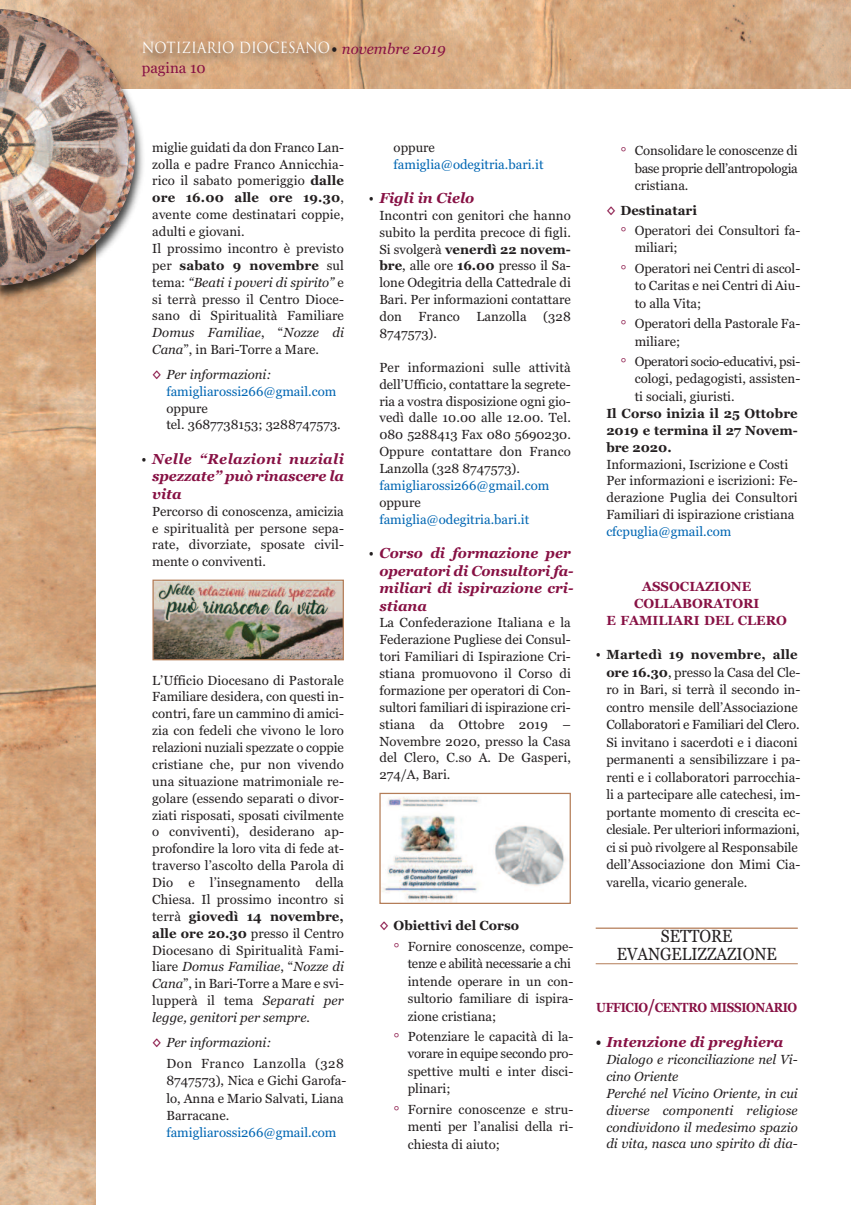
<style>
.page{position:relative;width:851px;height:1205px;background:#fff}
.page>*{position:absolute;margin:0;border:0;box-sizing:border-box;transform-origin:0 0}
.t1{font:17.5px/17.5px "Georgia";color:#231f20;text-align:center;scale:.9 1}
.t2{font:15px "Trajan";color:#fff;scale:.9 1}
.t3{font:15px "Georgia";color:#871144}
.t4{font:italic 700 14.38px/17.5px "Georgia";color:#871144;text-align:justify}
.t5{font:13.12px/16.9px "Georgia";color:#231f20}
.t6{font:13.12px/16.9px "Georgia";color:#0166b3}
.t7{font:italic 13.12px/16.9px "Georgia";letter-spacing:.005em;color:#231f20}
.t8{font:700 13.12px/16.9px "Georgia";color:#231f20;text-align:justify}
.t9{font:700 13.12px/16.9px "Georgia";color:#871144;text-align:center}
.t10{font:13.12px/21px "Georgia";letter-spacing:.04em;color:#231f20}
.t11{font:700 13.12px "Georgia";letter-spacing:-.035em;color:#871144;scale:.9 1}
.s1{font-family:"Georgia";font-weight:700;color:#231f20}
.s2{font-family:"Georgia";font-style:italic;color:#871144}
.s3{font-weight:700}
.s4{font-style:italic}
.s5{font-weight:700;color:#871144}
.s6{font-style:italic;color:#231f20}
.s7{font-weight:400;font-style:normal;color:#231f20}
.s8{font-size:17.5px;color:#871144}
.s9{font-size:14.38px}
.s10{font-size:17.5px}
.s11{font-style:normal;color:#231f20}
</style>
<div class="page">
<img style="left:0;top:0;width:850px;height:89px">
<img style="left:151px;top:35px;width:662px;height:54px">
<img style="left:0;top:306px;width:96px;height:899px">
<img style="left:0;top:2px;width:151px;height:304px">
<img style="left:0;top:9px;width:135px;height:276px">
<hr style="left:595px;top:927px;width:202px;height:2px;background:#b47d58">
<hr style="left:595px;top:963px;width:202px;height:1px;background:#b47d58">
<img style="left:154px;top:581px;width:188px;height:77px">
<div style="left:152px;top:579px;width:192px;height:81px;border:1px solid #b47d58"></div>
<img style="left:381px;top:797px;width:185px;height:105px">
<div style="left:379px;top:793px;width:191px;height:111px;border:1px solid #b47d58"></div>
<p class="t2" style="left:142px;top:39px;width:339px">NOTIZIARIO DIOCESANO<span class="s1">•</span> <span class="s2">novembre 2019</span></p>
<p class="t3" style="left:142px;top:59px;width:65px">pagina 10</p>
<p class="t5" style="left:152px;top:139px;width:193px">miglie guidati da don Franco Lan&shy;zolla e padre Franco Annicchia&shy;rico il sabato pomeriggio <span class="s3">dalle ore 16.00 alle ore 19.30</span>, avente come destinatari coppie, adulti e giovani.<br>Il prossimo incontro è previsto per <span class="s3">sabato 9 novembre</span> sul tema: <span class="s4">“Beati i poveri di spirito”</span> e si terrà presso il Centro Dioce&shy;sano di Spiritualità Familiare<br><span class="s4">Domus Familiae</span>, “<span class="s4">Nozze di<br>Cana</span>”, in Bari-Torre a Mare.</p>
<p class="t6" style="left:166px;top:366px;width:171px;text-indent:-14px"><span class="s5">◊</span> <span class="s6">Per informazioni: </span>famigliarossi266@gmail.com</p>
<p class="t5" style="left:166px;top:400px;width:176px">oppure<br>tel. 3687738153; 3288747573.</p>
<p class="t4" style="left:152px;top:450px;width:193px;text-indent:-11px"><span class="s7">•</span> Nelle “Relazioni nuziali spezzate” può rinascere la vita</p>
<p class="t5" style="left:152px;top:503px;width:193px;text-align:justify">Percorso di conoscenza, amicizia e spiritualità per persone sepa&shy;rate, divorziate, sposate civil&shy;mente o conviventi.</p>
<p class="t5" style="left:152px;top:671px;width:193px;text-align:justify">L’Ufficio Diocesano di Pastorale Familiare desidera, con questi in&shy;contri, fare un cammino di amici&shy;zia con fedeli che vivono le loro relazioni nuziali spezzate o coppie cristiane che, pur non vivendo una situazione matrimoniale re&shy;golare (essendo separati o divor&shy;ziati risposati, sposati civilmente o conviventi), desiderano ap&shy;profondire la loro vita di fede at&shy;traverso l’ascolto della Parola di Dio e l’insegnamento della Chiesa. Il prossimo incontro si terrà <span class="s3">giovedì 14 novembre, alle ore 20.30</span> presso il Centro Diocesano di Spiritualità Fami&shy;liare <span class="s4">Domus Familiae</span>, “<span class="s4">Nozze di Cana</span>”, in Bari-Torre a Mare e svi&shy;lupperà il tema <span class="s4">Separati per legge, genitori per sempre.</span></p>
<p class="t10" style="left:166px;top:1031px;width:179px;text-indent:-14px"><span class="s5">◊</span> <span class="s4">Per informazioni:<br></span>Don Franco Lanzolla (328</p>
<p class="t5" style="left:166px;top:1072px;width:181px;line-height:17.5px">8747573), Nica e Gichi Garofa&shy;lo, Anna e Mario Salvati, Liana<br>Barracane.</p>
<p class="t6" style="left:166px;top:1124px;width:171px">famigliarossi266@gmail.com</p>
<p class="t5" style="left:393px;top:139px;width:43px">oppure</p>
<p class="t6" style="left:393px;top:156px;width:151px">famiglia@odegitria.bari.it</p>
<p class="t4" style="left:369px;top:189px;width:107px"><span class="s7">•</span> Figli in Cielo</p>
<p class="t5" style="left:379px;top:207px;width:193px;text-align:justify">Incontri con genitori che hanno subito la perdita precoce di figli.<br>Si svolgerà <span class="s3">venerdì 22 novem&shy;bre</span>, alle ore <span class="s3">16.00</span> presso il Sa&shy;lone Odegitria della Cattedrale di Bari. Per informazioni contattare don</p>
<p class="t5" style="left:418px;top:308px;width:43px">Franco</p>
<p class="t5" style="left:476px;top:308px;width:52px">Lanzolla</p>
<p class="t5" style="left:543px;top:308px;width:29px">(328</p>
<p class="t5" style="left:379px;top:325px;width:59px">8747573).</p>
<p class="t5" style="left:379px;top:359px;width:193px;text-align:justify">Per informazioni sulle attività dell’Ufficio, contattare la segrete&shy;ria a vostra disposizione ogni gio&shy;vedì dalle 10.00 alle 12.00. Tel.<br>080 5288413 Fax 080 5690230.<br>Oppure contattare don Franco Lanzolla (328 8747573).</p>
<p class="t6" style="left:379px;top:477px;width:171px">famigliarossi266@gmail.com</p>
<p class="t5" style="left:379px;top:494px;width:43px">oppure</p>
<p class="t6" style="left:379px;top:511px;width:151px">famiglia@odegitria.bari.it</p>
<p class="t4" style="left:379px;top:544px;width:196px;text-align:left;text-indent:-11px"><span class="s7">•</span> Corso di formazione per operatori di Consultori fa&shy;miliari di ispirazione cri&shy;stiana</p>
<p class="t5" style="left:379px;top:614px;width:193px;text-align:justify">La Confederazione Italiana e la Federazione Pugliese dei Consul&shy;tori Familiari di Ispirazione Cri&shy;stiana promuovono il Corso di formazione per operatori di Con&shy;sultori familiari di ispirazione cri&shy;stiana da Ottobre 2019 – Novembre 2020, presso la Casa del Clero, C.so A. De Gasperi, 274/A, Bari.</p>
<p class="t5" style="left:393px;top:915px;width:181px;line-height:20.4px;text-indent:-14px"><span class="s5">◊</span> <span class="s3">Obiettivi del Corso<br></span><span class="s8">◦</span> Fornire conoscenze, compe-</p>
<p class="t5" style="left:407px;top:955px;width:167px;line-height:17.5px">tenze e abilità necessarie a chi intende operare in un con&shy;sultorio familiare di ispira&shy;zione cristiana;</p>
<p class="t5" style="left:407px;top:1027px;width:167px;line-height:17.5px;text-align:justify;text-indent:-14px"><span class="s8">◦</span> Potenziare le capacità di la&shy;vorare in equipe secondo pro&shy;spettive multi e inter disci&shy;plinari;</p>
<p class="t5" style="left:407px;top:1100px;width:167px;line-height:17.5px;text-align:justify;text-indent:-14px"><span class="s8">◦</span> Fornire conoscenze e stru&shy;menti per l’analisi della ri&shy;chiesta di aiuto;</p>
<p class="t5" style="left:634px;top:142px;width:164px;line-height:17.5px;text-align:justify;text-indent:-14px"><span class="s8">◦</span> Consolidare le conoscenze di base proprie dell’antropologia cristiana.</p>
<p class="t5" style="left:620px;top:200px;width:181px;line-height:20.4px;text-indent:-14px"><span class="s5">◊</span> <span class="s3">Destinatari<br></span><span class="s8">◦</span> Operatori dei Consultori fa-</p>
<p class="t5" style="left:620px;top:238px;width:181px;line-height:20.4px;text-indent:14px">miliari;<br><span class="s8">◦</span> Operatori nei Centri di ascol-</p>
<p class="t5" style="left:634px;top:277px;width:167px;line-height:17.5px">to Caritas e nei Centri di Aiu&shy;to alla Vita;</p>
<p class="t5" style="left:634px;top:315px;width:167px;line-height:17.5px;text-indent:-14px"><span class="s8">◦</span> Operatori della Pastorale Fa&shy;miliare;</p>
<p class="t5" style="left:634px;top:353px;width:167px;line-height:17.5px;text-align:justify;text-indent:-14px"><span class="s8">◦</span> Operatori socio-educativi, psi&shy;cologi, pedagogisti, assisten&shy;ti sociali, giuristi.</p>
<p class="t8" style="left:606px;top:405px;width:193px">Il Corso inizia il 25 Ottobre 2019 e termina il 27 Novem&shy;bre 2020.</p>
<p class="t5" style="left:606px;top:455px;width:193px">Informazioni, Iscrizione e Costi Per informazioni e iscrizioni: Fe&shy;derazione Puglia dei Consultori Familiari di ispirazione cristiana</p>
<p class="t6" style="left:606px;top:523px;width:126px">cfcpuglia@gmail.com</p>
<p class="t9" style="left:606px;top:578px;width:182px">ASSOCIAZIONE<br>COLLABORATORI<br>E fAMILIARI DEL CLERO</p>
<p class="t5" style="left:606px;top:646px;width:195px;line-height:17.5px;text-indent:-11px"><span class="s9">•</span> <span class="s3">Martedì 19 novembre, alle ore 16.30</span>, presso la Casa del Cle&shy;ro in Bari, si terrà il secondo in&shy;contro mensile dell’Associazione Collaboratori e Familiari del Clero.<br>Si invitano i sacerdoti e i diaconi permanenti a sensibilizzare i pa&shy;renti e i collaboratori parrocchia&shy;li a partecipare alle catechesi, im&shy;portante momento di crescita ec&shy;clesiale. Per ulteriori informazioni, ci si può rivolgere al Responsabile dell’Associazione don Mimi Cia&shy;varella, vicario generale.</p>
<h1 class="t1" style="left:616px;top:927px;width:179px">SETTORE<br>EVANGELIZZAZIONE</h1>
<p class="t11" style="left:596px;top:1000px;width:225px">UffICIO<span class="s10">/</span>CENTRO MISSIONARIO</p>
<p class="t4" style="left:595px;top:1033px;width:189px"><span class="s11">•</span> Intenzione di preghiera</p>
<p class="t7" style="left:606px;top:1051px;width:193px">Dialogo e riconciliazione nel Vi&shy;cino Oriente<br>Perché nel Vicino Oriente, in cui diverse componenti religiose condividono il medesimo spazio di vita, nasca uno spirito di dia-</p>
</div>
